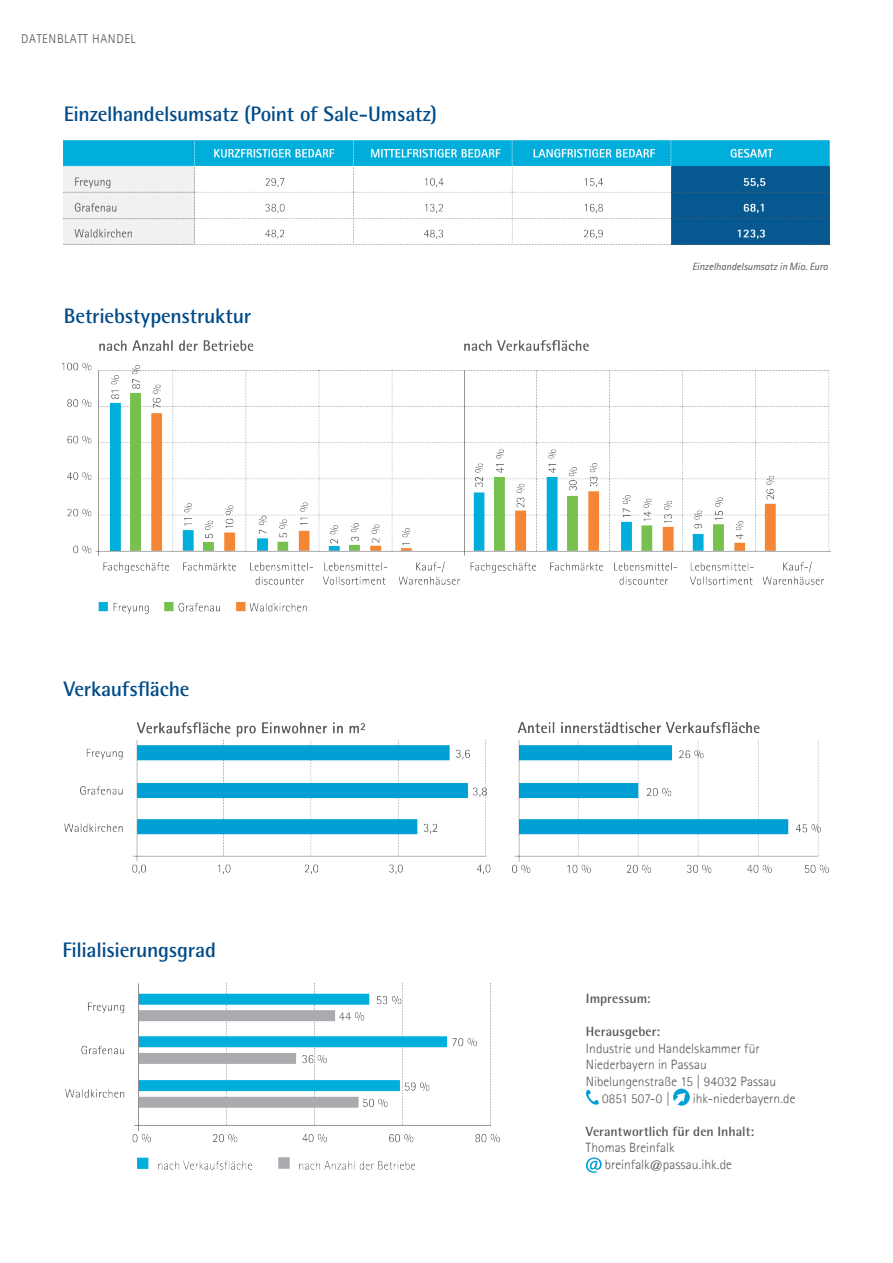
<style>
.page{position:relative;width:893px;height:1263px;background:#fff}
.page>*{position:absolute;margin:0;border:0;box-sizing:border-box;transform-origin:0 0}
.t1{font:700 21px "Rotis Semi Sans Pro";letter-spacing:-.01em;color:#004b88}
.t2{font:300 13.5px/16.5px "Agfa Rotis Sans Serif";letter-spacing:.005em;color:#575756}
.t3{font:700 13.5px "Rotis Semi Sans Pro";color:#575756}
.t4{font:300 12.75px "Agfa Rotis Sans Serif";letter-spacing:.05em;color:#575756}
.t5{font:italic 10.5px "Agfa Rotis Sans Serif";color:#575756}
</style>
<div class="page">
<svg style="left:586px;top:1089px;width:13px;height:16px"></svg>
<svg style="left:586px;top:1157px;width:16px;height:16px"></svg>
<img style="left:673px;top:1089px;width:17px;height:17px">
<img style="left:64px;top:140px;width:766px;height:104px">
<img style="left:64px;top:722px;width:764px;height:151px">
<img style="left:65px;top:983px;width:435px;height:186px">
<img style="left:63px;top:340px;width:768px;height:273px">
<p class="t4" style="left:21px;top:31px;width:116px">DATENBLATT HANDEL</p>
<h1 class="t1" style="left:64px;top:101px;width:375px">Einzelhandelsumsatz (Point of Sale-Umsatz)</h1>
<h1 class="t1" style="left:64px;top:303px;width:189px">Betriebstypenstruktur</h1>
<h1 class="t1" style="left:64px;top:675px;width:127px">Verkaufsfläche</h1>
<h1 class="t1" style="left:62px;top:937px;width:155px">Filialisierungsgrad</h1>
<p class="t5" style="left:692px;top:260px;width:137px">Einzelhandelsumsatz in Mio. Euro</p>
<p class="t3" style="left:586px;top:990px;width:66px">Impressum:</p>
<p class="t3" style="left:586px;top:1023px;width:76px">Herausgeber:</p>
<p class="t2" style="left:586px;top:1040px;width:175px">Industrie und Handelskammer für</p>
<p class="t2" style="left:586px;top:1056px;width:122px">Niederbayern in Passau</p>
<p class="t2" style="left:586px;top:1073px;width:192px">Nibelungenstraße 15 | 94032 Passau</p>
<p class="t2" style="left:602px;top:1089px;width:70px">0851 507-0 |</p>
<p class="t2" style="left:693px;top:1089px;width:104px">ihk-niederbayern.de</p>
<p class="t3" style="left:586px;top:1122px;width:170px">Verantwortlich für den Inhalt:</p>
<p class="t2" style="left:605px;top:1139px;width:129px;text-indent:-19px">Thomas Breinfalk breinfalk@passau.ihk.de</p>
</div>
